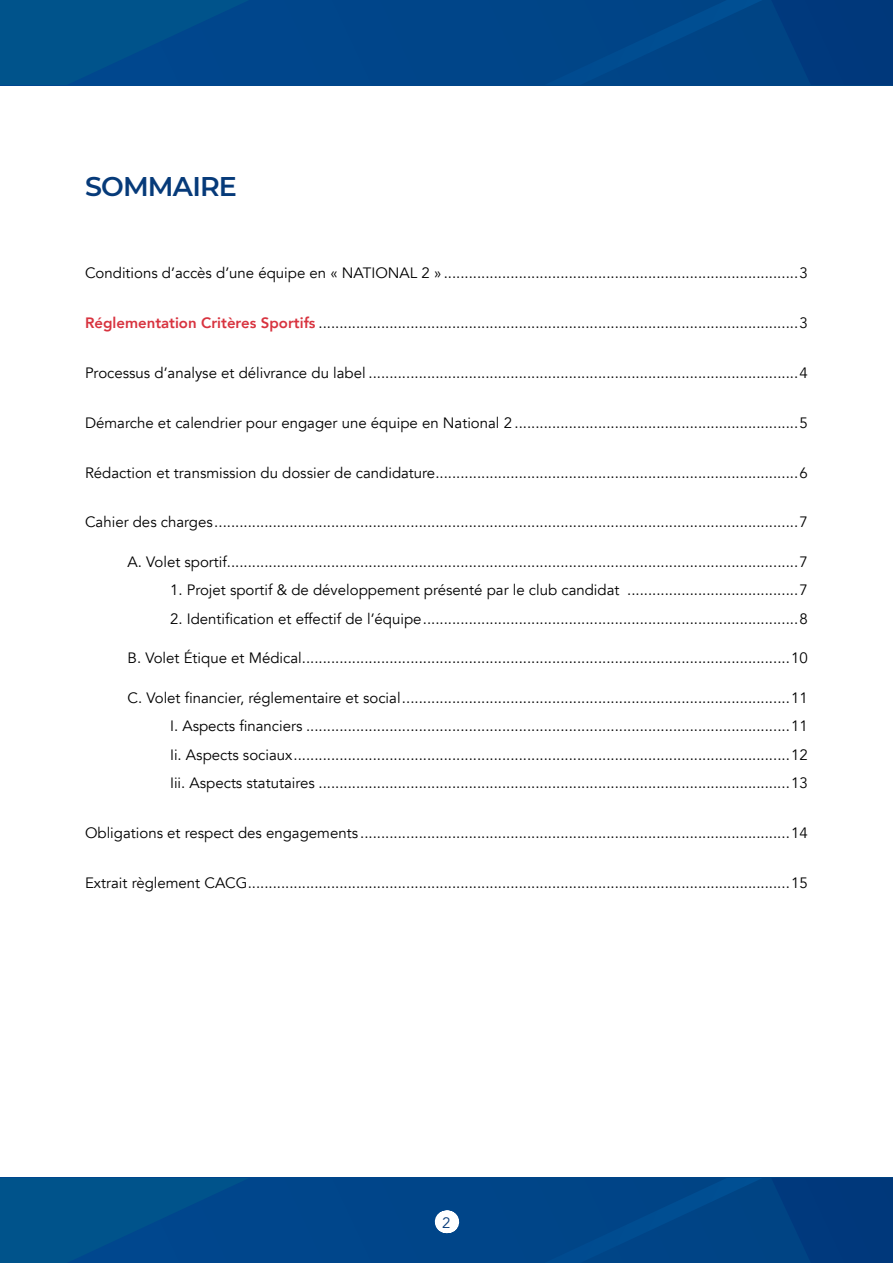
<style>
.page{position:relative;width:893px;height:1263px;background:#fff}
.page>*{position:absolute;margin:0;border:0;box-sizing:border-box;transform-origin:0 0}
.t1{font:600 27px "Montserrat";letter-spacing:-.03em;color:#063a79}
.t2{font:15px/28.7px "Avenir";color:#000;text-align:justify}
.t3{font:15px "Avenir";color:#063a79}
.s1{font-weight:800;color:#d8333f}
</style>
<div class="page">
<div style="left:0;top:1178px;width:893px;height:85px;background:#004589"></div>
<svg style="left:772px;top:1178px;width:121px;height:85px"></svg>
<svg style="left:0;top:1178px;width:248px;height:85px"></svg>
<div style="left:0;top:0;width:893px;height:85px;background:#004589"></div>
<svg style="left:0;top:0;width:248px;height:85px"></svg>
<svg style="left:744px;top:0;width:149px;height:85px"></svg>
<svg style="left:446px;top:1210px;width:2px;height:23px"></svg>
<h1 class="t1" style="left:85px;top:167px;width:153px">SOMMAIRE</h1>
<p class="t2" style="left:85px;top:259px;width:724px">Conditions d’accès d’une équipe en « NATIONAL 2 » .....................................................................................3</p>
<p class="t2" style="left:85px;top:309px;width:724px"><span class="s1">Réglementation Critères Sportifs</span> ...................................................................................................................3</p>
<p class="t2" style="left:85px;top:359px;width:724px">Processus d’analyse et délivrance du label .......................................................................................................4</p>
<p class="t2" style="left:85px;top:408px;width:724px">Démarche et calendrier pour engager une équipe en National 2 ....................................................................5</p>
<p class="t2" style="left:85px;top:458px;width:724px">Rédaction et transmission du dossier de candidature.......................................................................................6</p>
<p class="t2" style="left:85px;top:508px;width:724px">Cahier des charges............................................................................................................................................7</p>
<p class="t2" style="left:128px;top:547px;width:682px">A. Volet sportif.........................................................................................................................................7</p>
<p class="t2" style="left:170px;top:576px;width:639px">1. Projet sportif &amp; de développement présenté par le club candidat .........................................7</p>
<p class="t2" style="left:170px;top:605px;width:639px">2. Identification et effectif de l’équipe..........................................................................................8</p>
<p class="t2" style="left:128px;top:644px;width:682px">B. Volet Étique et Médical.....................................................................................................................10</p>
<p class="t2" style="left:170px;top:683px;width:639px;text-indent:-43px">C. Volet financier, réglementaire et social.............................................................................................11<br>I. Aspects financiers ....................................................................................................................11<br>Ii. Aspects sociaux.......................................................................................................................12<br>Iii. Aspects statutaires .................................................................................................................13</p>
<p class="t2" style="left:85px;top:819px;width:724px">Obligations et respect des engagements .......................................................................................................14</p>
<p class="t2" style="left:85px;top:869px;width:724px">Extrait règlement CACG..................................................................................................................................15</p>
<p class="t3" style="left:442px;top:1214px;width:10px">2</p>
</div>
